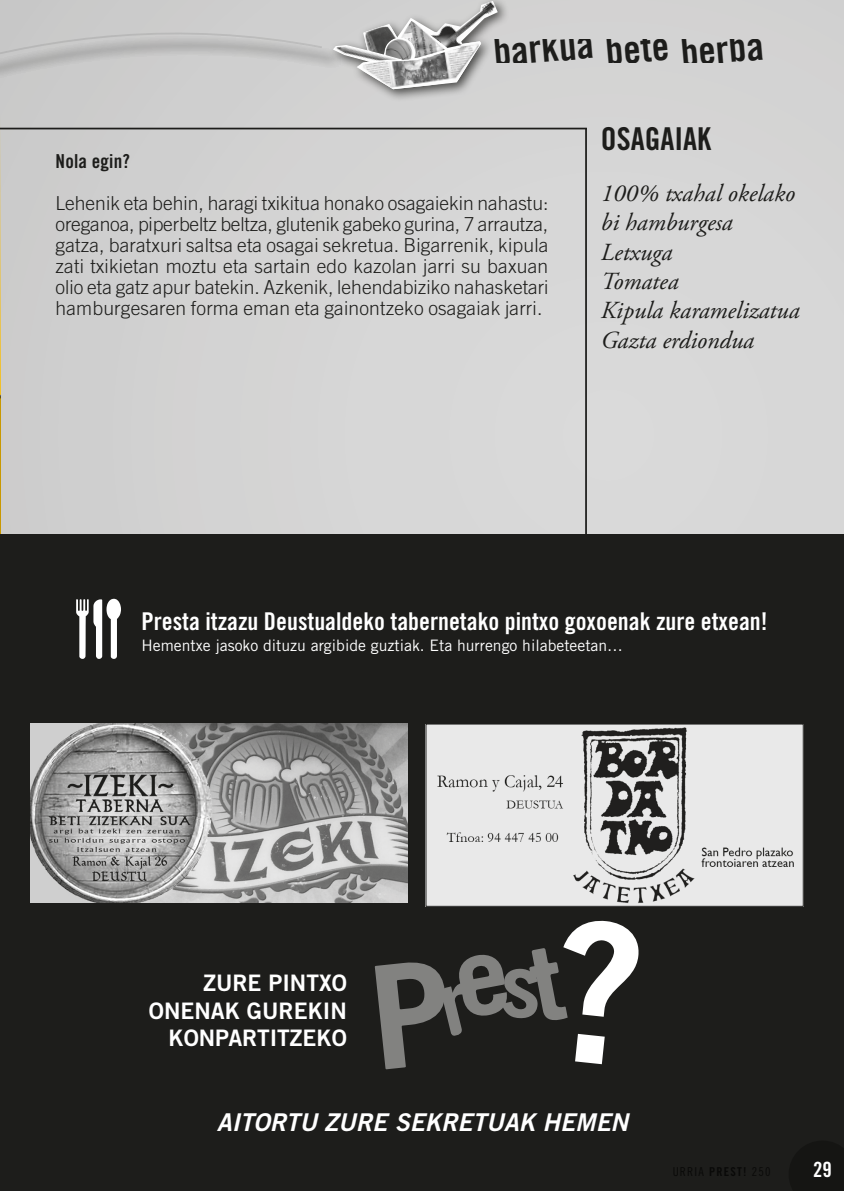
<style>
.page{position:relative;width:844px;height:1191px;background:#fff}
.page>*{position:absolute;margin:0;border:0;box-sizing:border-box;transform-origin:0 0}
.t1{font:39.38px "Trade Gothic LT Std Bd Cn 20";color:#1d1d1b}
.t2{font:31.5px "Trade Gothic LT Std Bd Cn 20";color:#1d1d1b}
.t3{font:italic 24.5px/29.4px "Adobe Garamond Pro";color:#1d1d1b}
.laburrak{font:24.5px "Trade Gothic LT Std Bd Cn 20";color:#fff}
.t4{font:24.5px "Trade Gothic LT Std Bd 2 Obl";color:#fff}
.t5{font:22.75px/27.3px "Trade Gothic LT Std Bd 2";color:#fff;text-align:right}
.t6{font:21px "Trade Gothic LT Std Bd Cn 20";color:#fff}
.testua{font:300 19.25px/21px "Trade Gothic LT Std";letter-spacing:.01em;color:#1d1d1b;text-align:justify}
.testua_beltxita{font:19.25px "Trade Gothic LT Std Bd Cn 20";letter-spacing:.01em;color:#1d1d1b}
.laburrak-2{font:15.75px "Trade Gothic LT Std";color:#fff}
</style>
<div class="page">
<div style="left:0;top:0;width:843px;height:580px;background:#d5d5d5"></div>
<hr style="left:0;top:396px;width:1px;height:795px;background:#fcbe00">
<hr style="left:0;top:0;width:1px;height:395px;background:#fcbe00">
<svg style="left:0;top:0;width:324px;height:199px"></svg>
<div style="left:328px;top:0;width:181px;height:101px;background:#1d1d1b;opacity:.75"></div>
<img style="left:425px;top:1px;width:72px;height:47px">
<svg style="left:332px;top:16px;width:149px;height:73px"></svg>
<div style="left:0;top:534px;width:843px;height:657px;background:#1d1d1b"></div>
<svg style="left:76px;top:599px;width:45px;height:60px"></svg>
<img style="left:427px;top:726px;width:374px;height:178px">
<img style="left:30px;top:724px;width:377px;height:178px">
<hr style="left:585px;top:128px;width:1px;height:425px;background:#1d1d1b">
<hr style="left:0;top:128px;width:586px;height:1px;background:#1d1d1b">
<svg style="left:374px;top:920px;width:265px;height:149px"></svg>
<p class="t1" style="left:491px;top:28px;width:266px;rotate:-5deg">barkua bete berba</p>
<p class="t1" style="left:494px;top:37px;width:266px;rotate:-5deg">barkua bete berba</p>
<p class="t1" style="left:497px;top:45px;width:266px;rotate:-5deg">barkua bete berba</p>
<p class="testua_beltxita" style="left:56px;top:149px;width:76px">Nola egin?</p>
<p class="testua" style="left:56px;top:192px;width:494px">Lehenik eta behin, haragi txikitua honako osagaiekin nahastu: oreganoa, piperbeltz beltza, glutenik gabeko gurina, 7 arrautza, gatza, baratxuri saltsa eta osagai sekretua. Bigarrenik, kipula zati txikietan moztu eta sartain edo kazolan jarri su baxuan olio eta gatz apur batekin. Azkenik, lehendabiziko nahasketari hamburgesaren forma eman eta gainontzeko osagaiak jarri.</p>
<p class="t2" style="left:600px;top:120px;width:112px">OSAGAIAK</p>
<p class="t3" style="left:600px;top:179px;width:196px">100% txahal okelako bi hamburgesa</p>
<p class="t3" style="left:600px;top:238px;width:73px">Letxuga</p>
<p class="t3" style="left:600px;top:267px;width:79px">Tomatea</p>
<p class="t3" style="left:600px;top:297px;width:200px">Kipula karamelizatua<br>Gazta erdiondua</p>
<p class="laburrak" style="left:141px;top:606px;width:627px">Presta itzazu Deustualdeko tabernetako pintxo goxoenak zure etxean!</p>
<p class="laburrak-2" style="left:141px;top:636px;width:483px">Hementxe jasoko dituzu argibide guztiak. Eta hurrengo hilabeteetan…</p>
<p class="t5" style="left:149px;top:969px;width:199px">ZURE PINTXO<br>ONENAK GUREKIN<br>KONPARTITZEKO</p>
<p class="t4" style="left:217px;top:1107px;width:413px">AITORTU ZURE SEKRETUAK HEMEN</p>
<p class="t6" style="left:813px;top:1157px;width:20px">29</p>
</div>
